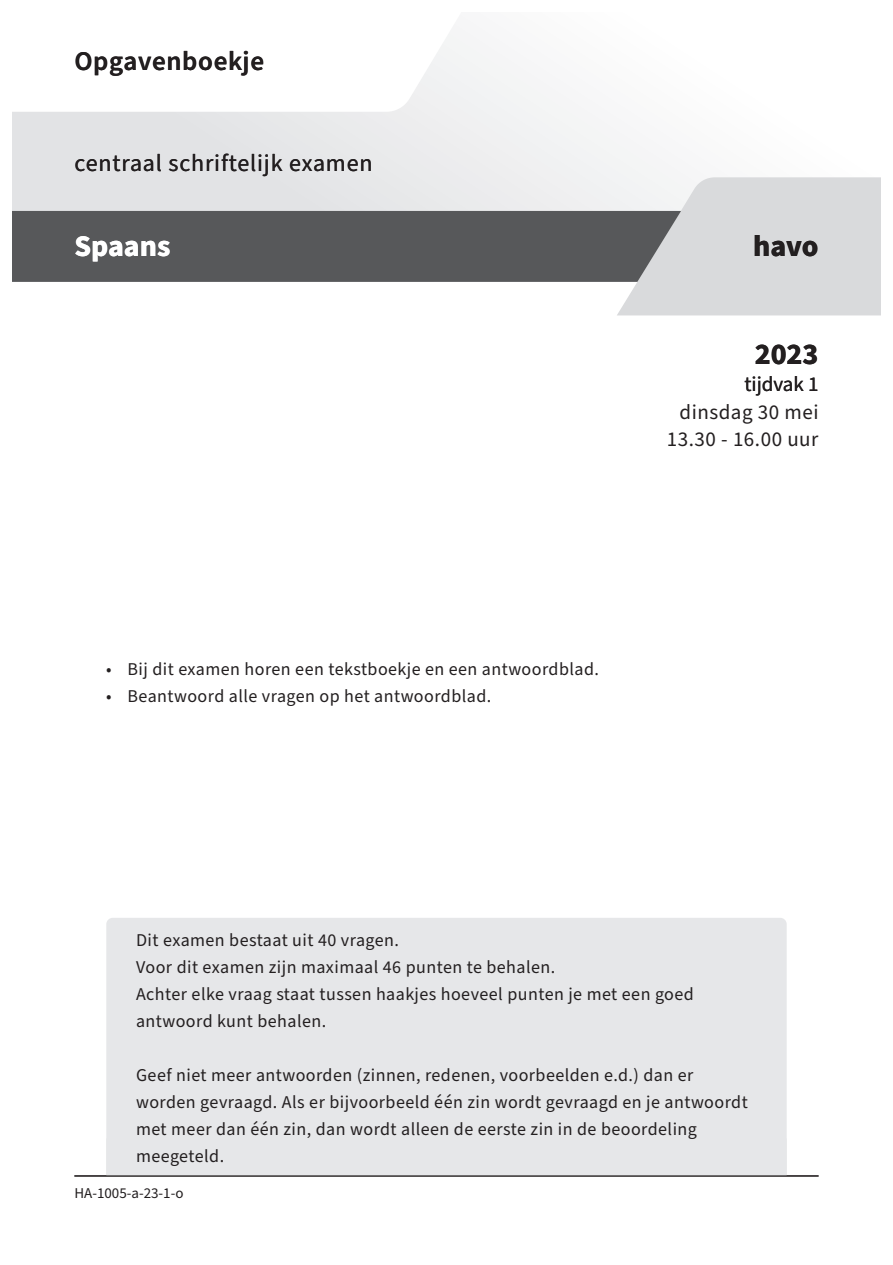
<style>
.page{position:relative;width:893px;height:1265px;background:#fff}
.page>*{position:absolute;margin:0;border:0;box-sizing:border-box;transform-origin:0 0}
.Titelblad_titelgegevens_H1{font:700 30px "Source Sans Pro";color:#231f20}
.Titelblad_titelgegevens_H1-2{font:700 30px "Source Sans Pro";color:#fff}
.Titelblad_titelgegevens_H1-3{font:600 27px "Source Sans Pro";letter-spacing:.025em;color:#231f20}
.Titelblad_titelgegevens_H1-4{font:24px "Source Sans Pro";letter-spacing:.035em;color:#231f20}
.Titelblad_datum_tijd_P{font:21px "Source Sans Pro";letter-spacing:.025em;color:#231f20}
.Titelblad_titelgegevens_H1-5{font:21px "Source Sans Pro";color:#231f20}
.Titelblad_introtekst_kader_witboven_P{font:18px/27px "Source Sans Pro";letter-spacing:.025em;color:#231f20}
.Titelblad_introtekst_kader_P{font:18px/27px "Source Sans Pro";letter-spacing:.025em;color:#231f20}
.t1{font:15px "Source Sans Pro";color:#231f20}
</style>
<div class="page">
<div style="left:13px;top:13px;width:867px;height:269px;background:linear-gradient(to right,#dcdddf,#fff)"></div>
<svg style="left:13px;top:13px;width:613px;height:99px"></svg>
<svg style="left:617px;top:177px;width:263px;height:138px;background:#dbdcde"></svg>
<div style="left:13px;top:211px;width:668px;height:71px;background:#57585a"></div>
<div style="left:106px;top:918px;width:681px;height:257px;background:#e6e7e9"></div>
<hr style="left:74px;top:1175px;width:745px;height:1px;background:#231f20">
<h1 class="Titelblad_titelgegevens_H1-3" style="left:74px;top:43px;width:191px">Opgavenboekje</h1>
<h1 class="Titelblad_titelgegevens_H1-4" style="left:74px;top:147px;width:300px">centraal schriftelijk examen</h1>
<h1 class="Titelblad_titelgegevens_H1-2" style="left:74px;top:226px;width:98px">Spaans</h1>
<h1 class="Titelblad_titelgegevens_H1" style="left:753px;top:226px;width:67px">havo</h1>
<h1 class="Titelblad_titelgegevens_H1" style="left:755px;top:334px;width:65px">2023</h1>
<h1 class="Titelblad_titelgegevens_H1-5" style="left:744px;top:370px;width:76px">tijdvak 1</h1>
<p class="Titelblad_datum_tijd_P" style="left:679px;top:397px;width:141px">dinsdag 30 mei</p>
<p class="Titelblad_datum_tijd_P" style="left:667px;top:424px;width:153px">13.30 - 16.00 uur</p>
<p class="Titelblad_introtekst_kader_witboven_P" style="left:106px;top:656px;width:494px">• Bij dit examen horen een tekstboekje en een antwoordblad.</p>
<p class="Titelblad_introtekst_kader_witboven_P" style="left:106px;top:683px;width:386px">• Beantwoord alle vragen op het antwoordblad.</p>
<p class="Titelblad_introtekst_kader_P" style="left:136px;top:926px;width:264px">Dit examen bestaat uit 40 vragen.</p>
<p class="Titelblad_introtekst_kader_P" style="left:136px;top:953px;width:421px">Voor dit examen zijn maximaal 46 punten te behalen.</p>
<p class="Titelblad_introtekst_kader_P" style="left:136px;top:980px;width:559px">Achter elke vraag staat tussen haakjes hoeveel punten je met een goed antwoord kunt behalen.</p>
<p class="Titelblad_introtekst_kader_witboven_P" style="left:136px;top:1061px;width:613px">Geef niet meer antwoorden (zinnen, redenen, voorbeelden e.d.) dan er worden gevraagd. Als er bijvoorbeeld één zin wordt gevraagd en je antwoordt met meer dan één zin, dan wordt alleen de eerste zin in de beoordeling meegeteld.</p>
<p class="Titelblad_introtekst_kader_witboven_P" style="left:136px;top:1142px;width:32px">Xxx.</p>
<p class="t1" style="left:74px;top:1182px;width:111px">HA-1005-a-23-1-o</p>
</div>
